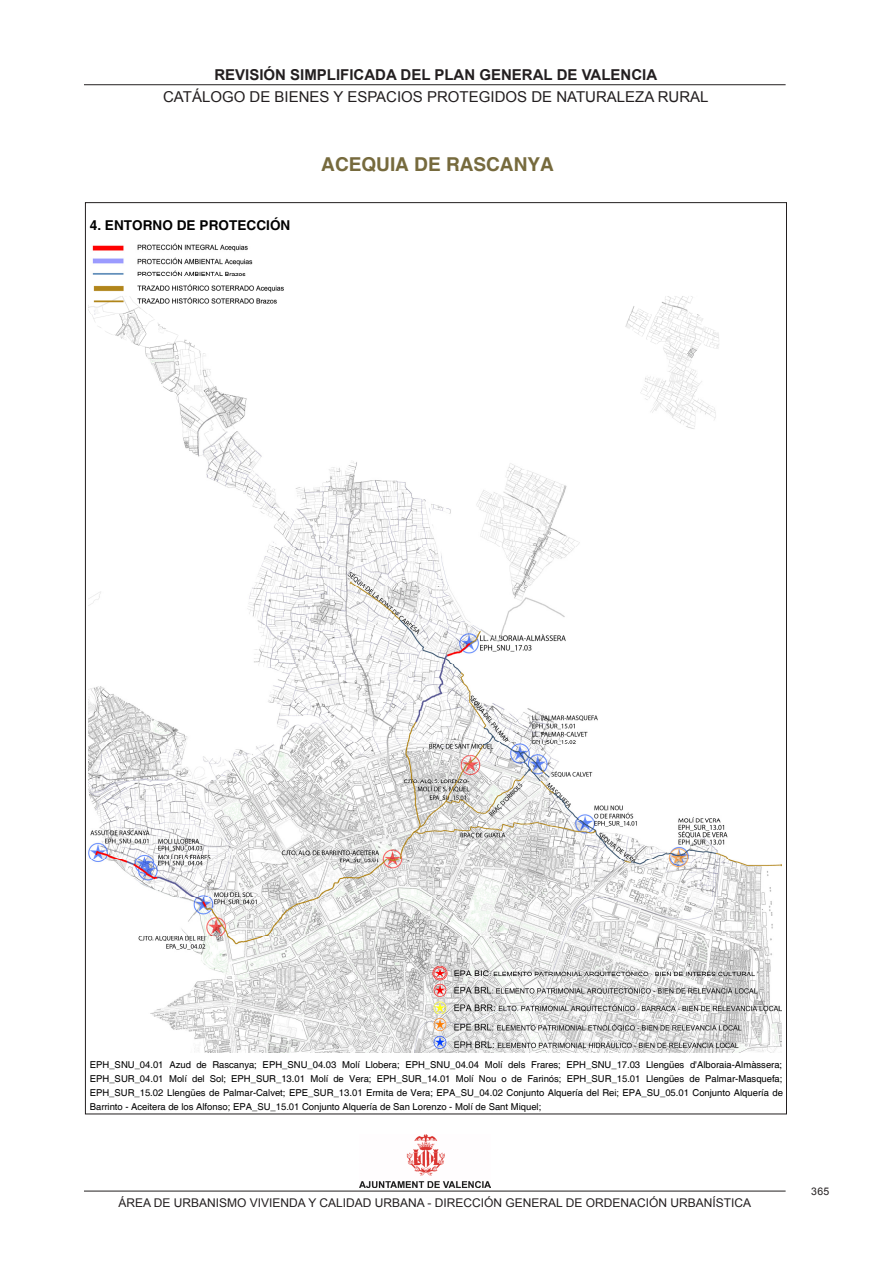
<style>
.page{position:relative;width:893px;height:1263px;background:#fff}
.page>*{position:absolute;margin:0;border:0;box-sizing:border-box;transform-origin:0 0}
.t1{font:700 19.05px "Helvetica";letter-spacing:-.005em;color:#766a3d}
.t2{font:15px "Arial";color:#231f20}
.t3{font:700 15px "Arial";color:#231f20}
.t4{font:700 13.5px "Helvetica";color:#000}
.t5{font:12px "Arial";color:#231f20}
.t6{font:10.5px "Arial";color:#231f20}
.t7{font:9.45px/14.1px "Helvetica";letter-spacing:-.005em;color:#000;text-align:justify}
</style>
<div class="page">
<hr style="left:84px;top:84px;width:702px;height:1px;background:#231f20">
<hr style="left:84px;top:1191px;width:702px;height:1px;background:#231f20">
<img style="left:359px;top:1134px;width:131px;height:53px">
<img style="left:89px;top:243px;width:693px;height:809px">
<h2 class="t3" style="left:214px;top:65px;width:444px">REVISIÓN SIMPLIFICADA DEL PLAN GENERAL DE VALENCIA</h2>
<h2 class="t2" style="left:163px;top:87px;width:547px">CATÁLOGO DE BIENES Y ESPACIOS PROTEGIDOS DE NATURALEZA RURAL</h2>
<p class="t4" style="left:90px;top:217px;width:202px">4. ENTORNO DE PROTECCIÓN</p>
<p class="t1" style="left:321px;top:153px;width:234px">ACEQUIA DE RASCANYA</p>
<p class="t7" style="left:90px;top:1058px;width:695px">EPH_SNU_04.01 Azud de Rascanya; EPH_SNU_04.03 Molí Llobera; EPH_SNU_04.04 Molí dels Frares; EPH_SNU_17.03 Llengües d'Alboraia-Almàssera; EPH_SUR_04.01 Molí del Sol; EPH_SUR_13.01 Molí de Vera; EPH_SUR_14.01 Molí Nou o de Farinós; EPH_SUR_15.01 Llengües de Palmar-Masquefa; EPH_SUR_15.02 Llengües de Palmar-Calvet; EPE_SUR_13.01 Ermita de Vera; EPA_SU_04.02 Conjunto Alquería del Rei; EPA_SU_05.01 Conjunto Alquería de Barrinto - Aceitera de los Alfonso; EPA_SU_15.01 Conjunto Alquería de San Lorenzo - Molí de Sant Miquel;</p>
<p class="t5" style="left:118px;top:1195px;width:634px">ÁREA DE URBANISMO VIVIENDA Y CALIDAD URBANA - DIRECCIÓN GENERAL DE ORDENACIÓN URBANÍSTICA</p>
<p class="t6" style="left:811px;top:1184px;width:19px">365</p>
</div>
